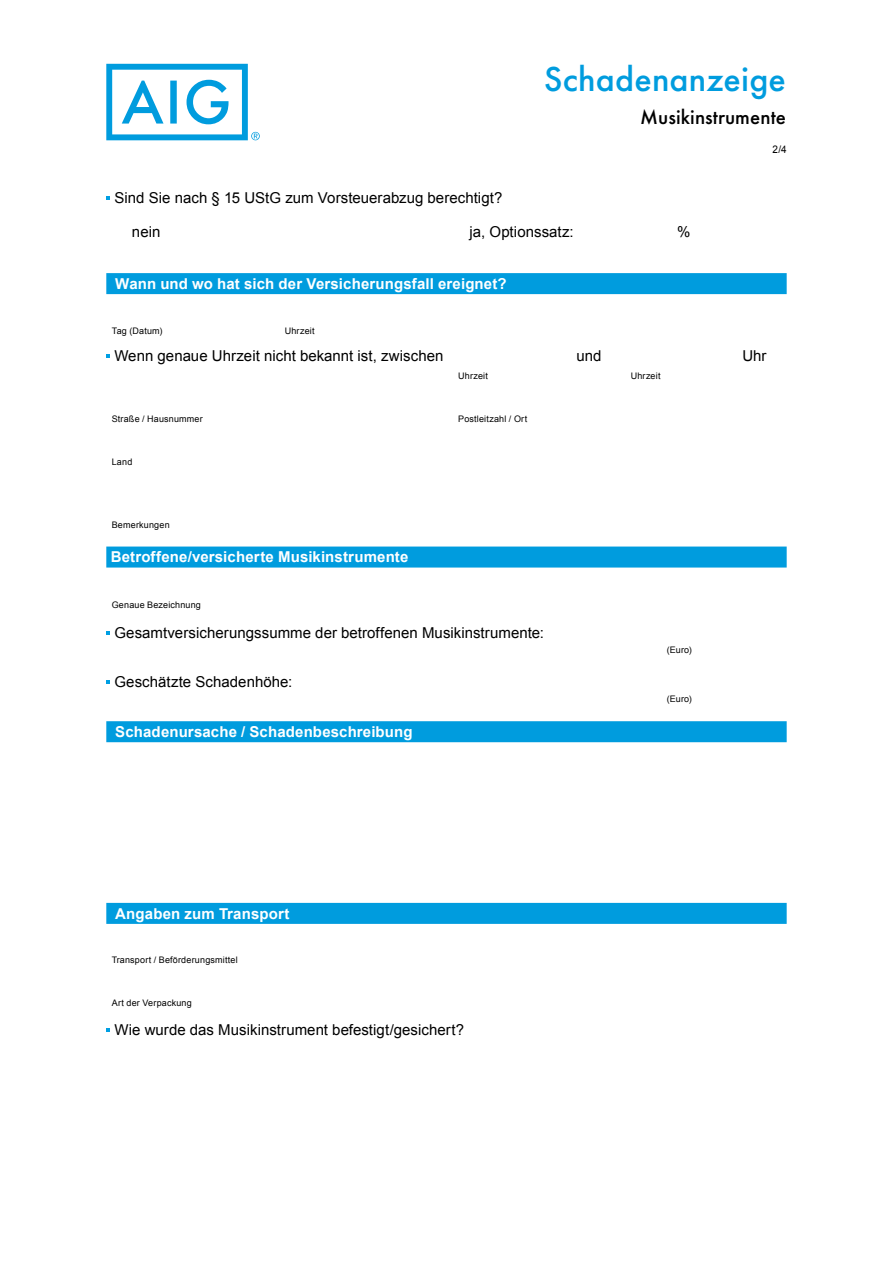
<style>
.page{position:relative;width:893px;height:1263px;background:#fff}
.page>*{position:absolute;margin:0;border:0;box-sizing:border-box;transform-origin:0 0}
.t1{font:500 36px "Futura PT";letter-spacing:.005em;color:#009cde}
.t2{font:500 21px "Futura PT";letter-spacing:.005em;color:#000}
.t3{font:15px "Arial";letter-spacing:.005em;color:#000}
.t4{font:700 15px "Arial";letter-spacing:.01em;color:#fff}
.t5{font:10.5px "Arial";color:#000;scale:.95 1}
.t6{font:9px "Arial";letter-spacing:.02em;color:#000}
</style>
<div class="page">
<svg style="left:106px;top:64px;width:154px;height:76px"></svg>
<div style="left:106px;top:273px;width:681px;height:21px;background:#009cde"></div>
<div style="left:106px;top:546px;width:681px;height:21px;background:#009cde"></div>
<div style="left:106px;top:721px;width:681px;height:21px;background:#009cde"></div>
<div style="left:106px;top:903px;width:681px;height:21px;background:#009cde"></div>
<svg style="left:106px;top:196px;width:4px;height:4px"></svg>
<svg style="left:106px;top:354px;width:4px;height:4px"></svg>
<svg style="left:106px;top:631px;width:4px;height:4px"></svg>
<svg style="left:106px;top:680px;width:4px;height:4px"></svg>
<svg style="left:106px;top:1028px;width:4px;height:4px"></svg>
<h1 class="t1" style="left:544px;top:58px;width:243px">Schadenanzeige</h1>
<h2 class="t2" style="left:640px;top:105px;width:147px">Musikinstrumente</h2>
<p class="t5" style="left:772px;top:143px;width:17px">2/4</p>
<p class="t3" style="left:114px;top:188px;width:390px">Sind Sie nach § 15 UStG zum Vorsteuerabzug berechtigt?</p>
<p class="t3" style="left:132px;top:222px;width:30px">nein</p>
<p class="t3" style="left:469px;top:222px;width:106px">ja, Optionssatz:</p>
<p class="t3" style="left:677px;top:222px;width:15px">%</p>
<p class="t4" style="left:115px;top:274px;width:393px">Wann und wo hat sich der Versicherungsfall ereignet?</p>
<p class="t6" style="left:112px;top:325px;width:52px">Tag (Datum)</p>
<p class="t6" style="left:285px;top:325px;width:31px">Uhrzeit</p>
<p class="t3" style="left:114px;top:346px;width:331px">Wenn genaue Uhrzeit nicht bekannt ist, zwischen</p>
<p class="t6" style="left:458px;top:370px;width:31px">Uhrzeit</p>
<p class="t3" style="left:576px;top:346px;width:27px">und</p>
<p class="t6" style="left:631px;top:370px;width:31px">Uhrzeit</p>
<p class="t6" style="left:112px;top:412px;width:93px">Straße / Hausnummer</p>
<p class="t6" style="left:458px;top:412px;width:71px">Postleitzahl / Ort</p>
<p class="t6" style="left:112px;top:456px;width:22px">Land</p>
<p class="t6" style="left:112px;top:519px;width:60px">Bemerkungen</p>
<p class="t4" style="left:111px;top:547px;width:299px">Betroffene/versicherte Musikinstrumente</p>
<p class="t6" style="left:112px;top:599px;width:91px">Genaue Bezeichnung</p>
<p class="t3" style="left:114px;top:623px;width:431px">Gesamtversicherungssumme der betroffenen Musikinstrumente:</p>
<p class="t3" style="left:114px;top:672px;width:179px">Geschätzte Schadenhöhe:</p>
<p class="t4" style="left:115px;top:722px;width:299px">Schadenursache / Schadenbeschreibung</p>
<p class="t6" style="left:667px;top:644px;width:27px">(Euro)</p>
<p class="t6" style="left:667px;top:693px;width:27px">(Euro)</p>
<p class="t3" style="left:742px;top:346px;width:26px">Uhr</p>
<p class="t4" style="left:115px;top:903px;width:176px">Angaben zum Transport</p>
<p class="t6" style="left:112px;top:954px;width:128px">Transport / Beförderungsmittel</p>
<p class="t6" style="left:112px;top:997px;width:82px">Art der Verpackung</p>
<p class="t3" style="left:114px;top:1020px;width:351px">Wie wurde das Musikinstrument befestigt/gesichert?</p>
</div>
